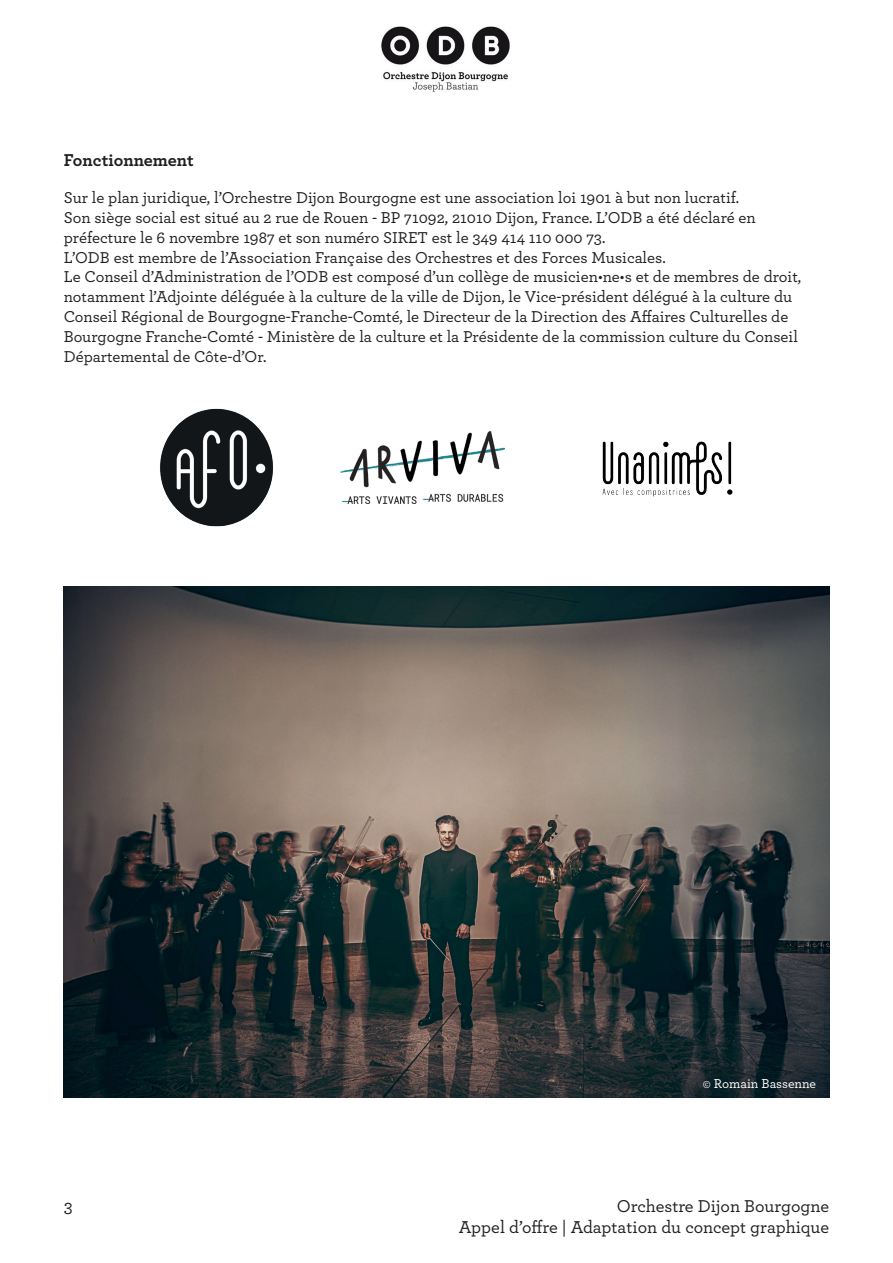
<style>
.page{position:relative;width:893px;height:1263px;background:#fff}
.page>*{position:absolute;margin:0;border:0;box-sizing:border-box;transform-origin:0 0}
.t1{font:500 18px/21.6px "Archer";color:#231f20;text-align:right}
.t2{font:700 18px "Archer";color:#231f20}
.t3{font:500 16.5px/19.8px "Archer";color:#231f20}
.t4{font:500 13.5px "Archer";color:#fff}
</style>
<div class="page">
<img style="left:341px;top:432px;width:163px;height:72px">
<img style="left:602px;top:441px;width:131px;height:56px">
<img style="left:160px;top:408px;width:113px;height:119px">
<img style="left:381px;top:26px;width:129px;height:66px">
<img style="left:64px;top:587px;width:765px;height:510px">
<p class="t2" style="left:64px;top:146px;width:131px">Fonctionnement</p>
<p class="t3" style="left:64px;top:187px;width:739px">Sur le plan juridique, l’Orchestre Dijon Bourgogne est une association loi 1901 à but non lucratif.<br>Son siège social est situé au 2 rue de Rouen - BP 71092, 21010 Dijon, France. L’ODB a été déclaré en préfecture le 6 novembre 1987 et son numéro SIRET est le 349 414 110 000 73.<br>L’ODB est membre de l’Association Française des Orchestres et des Forces Musicales.<br>Le Conseil d’Administration de l’ODB est composé d’un collège de musicien•ne•s et de membres de droit, notamment l’Adjointe déléguée à la culture de la ville de Dijon, le Vice-président délégué à la culture du Conseil Régional de Bourgogne-Franche-Comté, le Directeur de la Direction des Affaires Culturelles de Bourgogne Franche-Comté - Ministère de la culture et la Présidente de la commission culture du Conseil Départemental de Côte-d’Or.</p>
<p class="t1" style="left:64px;top:1194px;width:10px">3</p>
<p class="t4" style="left:703px;top:1074px;width:115px">© Romain Bassenne</p>
<p class="t1" style="left:459px;top:1194px;width:372px">Orchestre Dijon Bourgogne<br>Appel d’offre | Adaptation du concept graphique</p>
</div>
